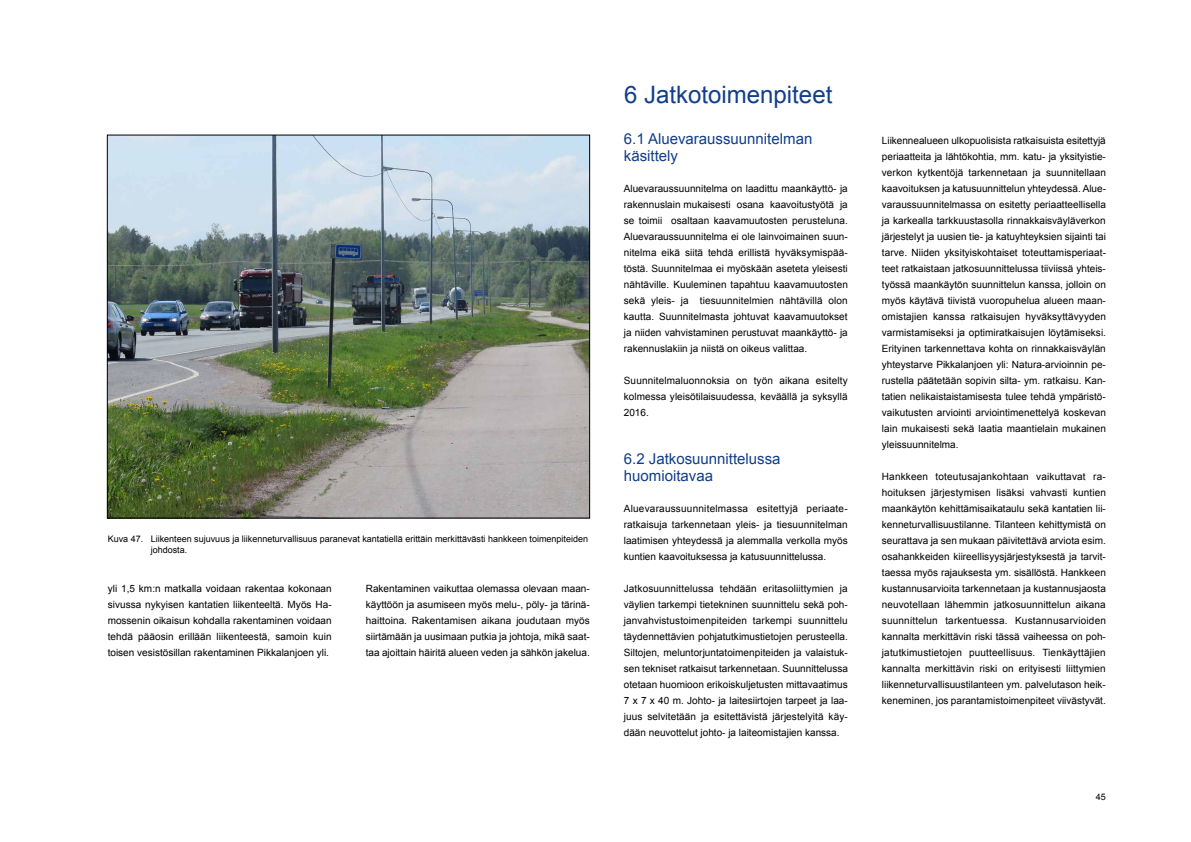
<style>
.page{position:relative;width:1191px;height:842px;background:#fff}
.page>*{position:absolute;margin:0;border:0;box-sizing:border-box;transform-origin:0 0}
.t1{font:24px "Arial";color:#123e8b}
.t2{font:15px/17px "Arial";color:#123e8b}
.t3{font:10px/16px "Arial";color:#000;text-align:justify}
.t4{font:9px/11px "Arial";color:#000}
</style>
<div class="page">
<img style="left:109px;top:137px;width:479px;height:379px">
<p class="t4" style="left:151px;top:533px;width:439px;text-indent:-43px">Kuva 47. Liikenteen sujuvuus ja liikenneturvallisuus paranevat kantatiellä erittäin merkittävästi hankkeen toimenpiteiden johdosta.</p>
<p class="t3" style="left:108px;top:581px;width:225px">yli 1,5 km:n matkalla voidaan rakentaa kokonaan sivussa nykyisen kantatien liikenteeltä. Myös Ha&shy;mossenin oikaisun kohdalla rakentaminen voidaan tehdä pääosin erillään liikenteestä, samoin kuin toisen vesistösillan rakentaminen Pikkalanjoen yli.</p>
<p class="t3" style="left:366px;top:581px;width:226px">Rakentaminen vaikuttaa olemassa olevaan maan&shy;käyttöön ja asumiseen myös melu-, pöly- ja tärinä&shy;haittoina. Rakentamisen aikana joudutaan myös siirtämään ja uusimaan putkia ja johtoja, mikä saat&shy;taa ajoittain häiritä alueen veden ja sähkön jakelua.</p>
<h1 class="t1" style="left:624px;top:78px;width:210px">6 Jatkotoimenpiteet</h1>
<h2 class="t2" style="left:624px;top:131px;width:190px">6.1 Aluevaraussuunnitelman käsittely</h2>
<p class="t3" style="left:624px;top:181px;width:226px">Aluevaraussuunnitelma on laadittu maankäyttö- ja rakennuslain mukaisesti osana kaavoitustyötä ja se toimii osaltaan kaavamuutosten perusteluna.<br>Aluevaraussuunnitelma ei ole lainvoimainen suun&shy;nitelma eikä siitä tehdä erillistä hyväksymispää&shy;töstä. Suunnitelmaa ei myöskään aseteta yleisesti nähtäville. Kuuleminen tapahtuu kaavamuutosten sekä yleis- ja tiesuunnitelmien nähtävillä olon kautta. Suunnitelmasta johtuvat kaavamuutokset ja niiden vahvistaminen perustuvat maankäyttö- ja rakennuslakiin ja niistä on oikeus valittaa.</p>
<p class="t3" style="left:624px;top:373px;width:225px">Suunnitelmaluonnoksia on työn aikana esitelty kolmessa yleisötilaisuudessa, keväällä ja syksyllä 2016.</p>
<h2 class="t2" style="left:624px;top:451px;width:158px">6.2 Jatkosuunnittelussa huomioitavaa</h2>
<p class="t3" style="left:624px;top:501px;width:225px">Aluevaraussuunnitelmassa esitettyjä periaate&shy;ratkaisuja tarkennetaan yleis- ja tiesuunnitelman laatimisen yhteydessä ja alemmalla verkolla myös kuntien kaavoituksessa ja katusuunnittelussa.</p>
<p class="t3" style="left:624px;top:581px;width:226px">Jatkosuunnittelussa tehdään eritasoliittymien ja väylien tarkempi tietekninen suunnittelu sekä poh&shy;janvahvistustoimenpiteiden tarkempi suunnittelu täydennettävien pohjatutkimustietojen perusteella.<br>Siltojen, meluntorjuntatoimenpiteiden ja valaistuk&shy;sen tekniset ratkaisut tarkennetaan. Suunnittelussa otetaan huomioon erikoiskuljetusten mittavaatimus 7 x 7 x 40 m. Johto- ja laitesiirtojen tarpeet ja laa&shy;juus selvitetään ja esitettävistä järjestelyitä käy&shy;dään neuvottelut johto- ja laiteomistajien kanssa.</p>
<p class="t3" style="left:882px;top:133px;width:226px">Liikennealueen ulkopuolisista ratkaisuista esitettyjä periaatteita ja lähtökohtia, mm. katu- ja yksityistie&shy;verkon kytkentöjä tarkennetaan ja suunnitellaan kaavoituksen ja katusuunnittelun yhteydessä. Alue&shy;varaussuunnitelmassa on esitetty periaatteellisella ja karkealla tarkkuustasolla rinnakkaisväyläverkon järjestelyt ja uusien tie- ja katuyhteyksien sijainti tai tarve. Niiden yksityiskohtaiset toteuttamisperiaat&shy;teet ratkaistaan jatkosuunnittelussa tiiviissä yhteis&shy;työssä maankäytön suunnittelun kanssa, jolloin on myös käytävä tiivistä vuoropuhelua alueen maan&shy;omistajien kanssa ratkaisujen hyväksyttävyyden varmistamiseksi ja optimiratkaisujen löytämiseksi.<br>Erityinen tarkennettava kohta on rinnakkaisväylän yhteystarve Pikkalanjoen yli: Natura-arvioinnin pe&shy;rustella päätetään sopivin silta- ym. ratkaisu. Kan&shy;tatien nelikaistaistamisesta tulee tehdä ympäristö&shy;vaikutusten arviointi arviointimenettelyä koskevan lain mukaisesti sekä laatia maantielain mukainen yleissuunnitelma.</p>
<p class="t3" style="left:882px;top:469px;width:226px">Hankkeen toteutusajankohtaan vaikuttavat ra&shy;hoituksen järjestymisen lisäksi vahvasti kuntien maankäytön kehittämisaikataulu sekä kantatien lii&shy;kenneturvallisuustilanne. Tilanteen kehittymistä on seurattava ja sen mukaan päivitettävä arviota esim. osahankkeiden kiireellisyysjärjestyksestä ja tarvit&shy;taessa myös rajauksesta ym. sisällöstä. Hankkeen kustannusarvioita tarkennetaan ja kustannusjaosta neuvotellaan lähemmin jatkosuunnittelun aikana suunnittelun tarkentuessa. Kustannusarvioiden kannalta merkittävin riski tässä vaiheessa on poh&shy;jatutkimustietojen puutteellisuus. Tienkäyttäjien kannalta merkittävin riski on erityisesti liittymien liikenneturvallisuustilanteen ym. palvelutason heik&shy;keneminen, jos parantamistoimenpiteet viivästyvät.</p>
<p class="t4" style="left:1096px;top:791px;width:12px">45</p>
</div>
